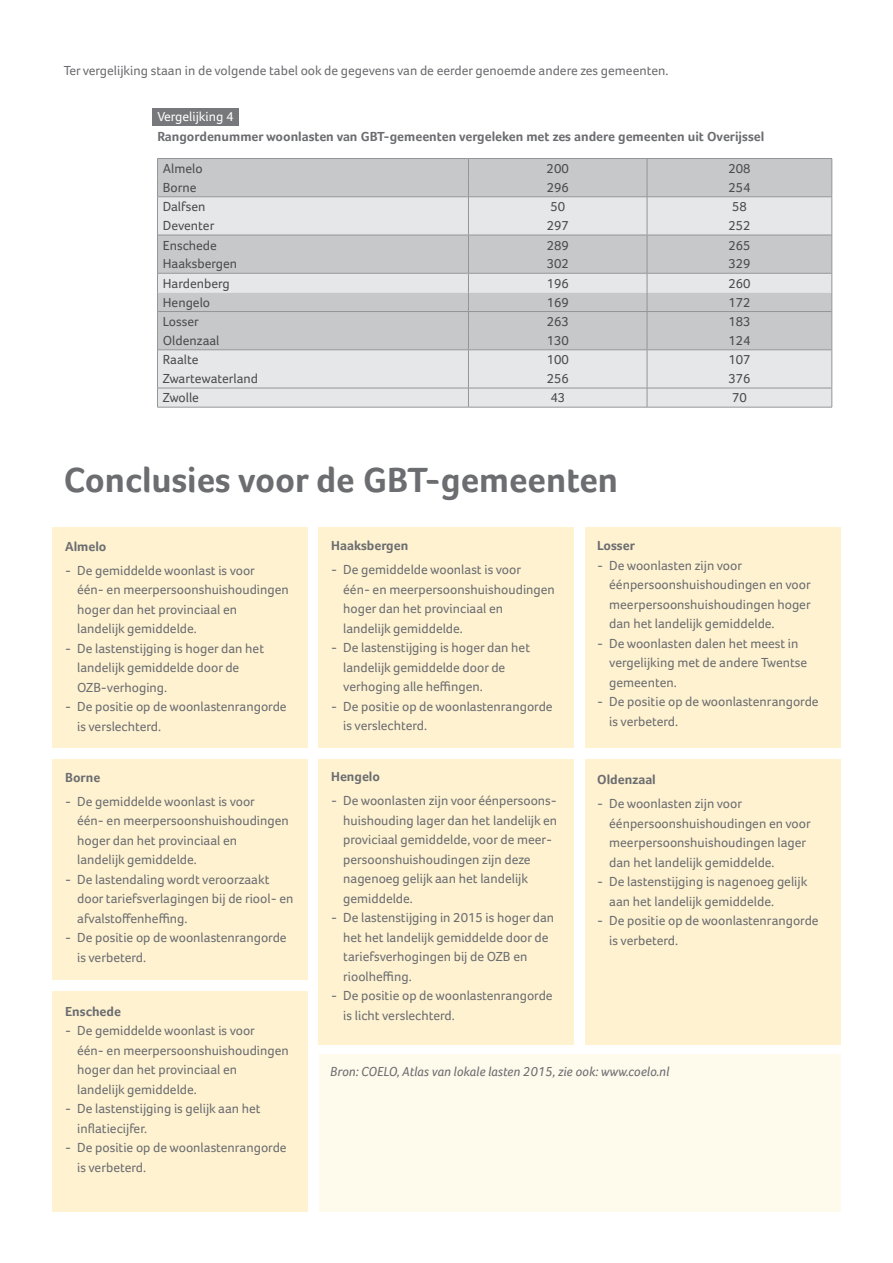
<style>
.page{position:relative;width:893px;height:1263px;background:#fff}
.page>*{position:absolute;margin:0;border:0;box-sizing:border-box;transform-origin:0 0}
.t1{font:700 36px "Foco";color:#6c6d70}
.t2{font:13.5px/19.5px "Foco";color:#6c6d70}
.t3{font:13.5px "Foco";color:#4b4c4d}
.t4{font:700 13.5px "Foco";color:#6c6d70}
.t5{font:italic 13.5px "Foco";color:#6c6d70}
.t6{font:13.5px "Foco";color:#fff}
</style>
<div class="page">
<div style="left:152px;top:109px;width:87px;height:17px;background:#76787b"></div>
<div style="left:52px;top:527px;width:256px;height:221px;background:#fef2d1"></div>
<div style="left:52px;top:759px;width:256px;height:221px;background:#fef2d1"></div>
<div style="left:52px;top:991px;width:256px;height:221px;background:#fef2d1"></div>
<div style="left:319px;top:527px;width:255px;height:221px;background:#fef2d1"></div>
<div style="left:319px;top:1054px;width:521px;height:158px;background:#fefaec"></div>
<div style="left:585px;top:527px;width:255px;height:221px;background:#fef2d1"></div>
<div style="left:585px;top:759px;width:255px;height:286px;background:#fef2d1"></div>
<div style="left:158px;top:159px;width:674px;height:37px;background:#c7c8ca"></div>
<svg style="left:158px;top:197px;width:674px;height:210px;background:#d7d8da"></svg>
<hr style="left:158px;top:235px;width:310px;height:1px;background:#939598">
<hr style="left:468px;top:235px;width:179px;height:1px;background:#939598">
<hr style="left:647px;top:235px;width:185px;height:1px;background:#939598">
<hr style="left:158px;top:273px;width:310px;height:1px;background:#939598">
<hr style="left:468px;top:273px;width:179px;height:1px;background:#939598">
<hr style="left:647px;top:273px;width:185px;height:1px;background:#939598">
<hr style="left:158px;top:311px;width:310px;height:1px;background:#939598">
<hr style="left:468px;top:311px;width:179px;height:1px;background:#939598">
<hr style="left:647px;top:311px;width:185px;height:1px;background:#939598">
<hr style="left:158px;top:349px;width:310px;height:1px;background:#939598">
<hr style="left:468px;top:349px;width:179px;height:1px;background:#939598">
<hr style="left:647px;top:349px;width:185px;height:1px;background:#939598">
<hr style="left:157px;top:158px;width:311px;height:1px;background:#939598">
<hr style="left:468px;top:158px;width:179px;height:1px;background:#939598">
<hr style="left:647px;top:158px;width:185px;height:1px;background:#939598">
<hr style="left:157px;top:196px;width:311px;height:1px;background:#939598">
<hr style="left:468px;top:196px;width:179px;height:1px;background:#939598">
<hr style="left:647px;top:196px;width:185px;height:1px;background:#939598">
<hr style="left:157px;top:388px;width:311px;height:1px;background:#939598">
<svg style="left:157px;top:159px;width:1px;height:248px"></svg>
<hr style="left:468px;top:388px;width:179px;height:1px;background:#939598">
<hr style="left:647px;top:388px;width:185px;height:1px;background:#939598">
<svg style="left:832px;top:159px;width:1px;height:248px"></svg>
<hr style="left:157px;top:407px;width:311px;height:1px;background:#939598">
<hr style="left:468px;top:407px;width:179px;height:1px;background:#939598">
<hr style="left:647px;top:407px;width:185px;height:1px;background:#939598">
<svg style="left:468px;top:159px;width:1px;height:248px"></svg>
<svg style="left:647px;top:159px;width:1px;height:248px"></svg>
<div style="left:319px;top:759px;width:255px;height:285px;background:#fef2d1"></div>
<p class="t2" style="left:64px;top:60px;width:606px">Ter vergelijking staan in de volgende tabel ook de gegevens van de eerder genoemde andere zes gemeenten.</p>
<p class="t6" style="left:157px;top:109px;width:78px">Vergelijking 4</p>
<p class="t4" style="left:157px;top:128px;width:608px">Rangordenummer woonlasten van GBT-gemeenten vergeleken met zes andere gemeenten uit Overijssel</p>
<p class="t3" style="left:163px;top:161px;width:41px">Almelo</p>
<p class="t3" style="left:547px;top:161px;width:24px">200</p>
<p class="t3" style="left:728px;top:161px;width:24px">208</p>
<p class="t3" style="left:163px;top:180px;width:35px">Borne</p>
<p class="t3" style="left:547px;top:180px;width:24px">296</p>
<p class="t3" style="left:728px;top:180px;width:24px">254</p>
<p class="t3" style="left:163px;top:199px;width:44px">Dalfsen</p>
<p class="t3" style="left:550px;top:199px;width:16px">50</p>
<p class="t3" style="left:732px;top:199px;width:16px">58</p>
<p class="t3" style="left:163px;top:218px;width:53px">Deventer</p>
<p class="t3" style="left:547px;top:218px;width:24px">297</p>
<p class="t3" style="left:728px;top:218px;width:24px">252</p>
<p class="t3" style="left:163px;top:237px;width:56px">Enschede</p>
<p class="t3" style="left:547px;top:237px;width:24px">289</p>
<p class="t3" style="left:728px;top:237px;width:24px">265</p>
<p class="t3" style="left:163px;top:256px;width:76px">Haaksbergen</p>
<p class="t3" style="left:547px;top:256px;width:24px">302</p>
<p class="t3" style="left:728px;top:256px;width:24px">329</p>
<p class="t3" style="left:163px;top:275px;width:68px">Hardenberg</p>
<p class="t3" style="left:547px;top:275px;width:24px">196</p>
<p class="t3" style="left:728px;top:275px;width:24px">260</p>
<p class="t3" style="left:163px;top:294px;width:49px">Hengelo</p>
<p class="t3" style="left:547px;top:294px;width:24px">169</p>
<p class="t3" style="left:728px;top:294px;width:24px">172</p>
<p class="t3" style="left:163px;top:314px;width:38px">Losser</p>
<p class="t3" style="left:547px;top:314px;width:24px">263</p>
<p class="t3" style="left:728px;top:314px;width:24px">183</p>
<p class="t3" style="left:163px;top:332px;width:58px">Oldenzaal</p>
<p class="t3" style="left:547px;top:332px;width:24px">130</p>
<p class="t3" style="left:728px;top:332px;width:24px">124</p>
<p class="t3" style="left:163px;top:352px;width:37px">Raalte</p>
<p class="t3" style="left:547px;top:352px;width:24px">100</p>
<p class="t3" style="left:728px;top:352px;width:24px">107</p>
<p class="t3" style="left:163px;top:371px;width:97px">Zwartewaterland</p>
<p class="t3" style="left:547px;top:371px;width:24px">256</p>
<p class="t3" style="left:728px;top:371px;width:24px">376</p>
<p class="t3" style="left:163px;top:390px;width:37px">Zwolle</p>
<p class="t3" style="left:550px;top:390px;width:16px">43</p>
<p class="t3" style="left:732px;top:390px;width:16px">70</p>
<h1 class="t1" style="left:64px;top:459px;width:556px">Conclusies voor de GBT-gemeenten</h1>
<p class="t4" style="left:65px;top:538px;width:43px">Almelo</p>
<p class="t2" style="left:77px;top:560px;width:213px;text-indent:-12px">- De gemiddelde woonlast is voor<br>één- en meerpersoonshuishoudingen hoger dan het provinciaal en<br>landelijk gemiddelde.</p>
<p class="t2" style="left:77px;top:638px;width:188px;text-indent:-12px">- De lastenstijging is hoger dan het landelijk gemiddelde door de<br>OZB-verhoging.</p>
<p class="t2" style="left:77px;top:697px;width:211px;text-indent:-12px">- De positie op de woonlastenrangorde is verslechterd.</p>
<p class="t4" style="left:65px;top:769px;width:37px">Borne</p>
<p class="t2" style="left:77px;top:791px;width:213px;text-indent:-12px">- De gemiddelde woonlast is voor<br>één- en meerpersoonshuishoudingen hoger dan het provinciaal en<br>landelijk gemiddelde.</p>
<p class="t2" style="left:77px;top:869px;width:218px;text-indent:-12px">- De lastendaling wordt veroorzaakt door tariefsverlagingen bij de riool- en afvalstoffenheffing.</p>
<p class="t2" style="left:77px;top:928px;width:211px;text-indent:-12px">- De positie op de woonlastenrangorde is verbeterd.</p>
<p class="t4" style="left:65px;top:1003px;width:57px">Enschede</p>
<p class="t2" style="left:77px;top:1021px;width:213px;text-indent:-12px">- De gemiddelde woonlast is voor<br>één- en meerpersoonshuishoudingen hoger dan het provinciaal en<br>landelijk gemiddelde.</p>
<p class="t2" style="left:77px;top:1099px;width:185px;text-indent:-12px">- De lastenstijging is gelijk aan het inflatiecijfer.</p>
<p class="t2" style="left:77px;top:1137px;width:211px;text-indent:-12px">- De positie op de woonlastenrangorde is verbeterd.</p>
<p class="t4" style="left:331px;top:538px;width:79px">Haaksbergen</p>
<p class="t2" style="left:343px;top:560px;width:213px;text-indent:-12px">- De gemiddelde woonlast is voor<br>één- en meerpersoonshuishoudingen hoger dan het provinciaal en<br>landelijk gemiddelde.</p>
<p class="t2" style="left:343px;top:638px;width:188px;text-indent:-12px">- De lastenstijging is hoger dan het landelijk gemiddelde door de verhoging alle heffingen.</p>
<p class="t2" style="left:343px;top:696px;width:211px;text-indent:-12px">- De positie op de woonlastenrangorde is verslechterd.</p>
<p class="t4" style="left:331px;top:769px;width:50px">Hengelo</p>
<p class="t2" style="left:343px;top:791px;width:215px;text-indent:-12px">- De woonlasten zijn voor éénpersoons&shy;huishouding lager dan het landelijk en proviciaal gemiddelde, voor de meer&shy;persoonshuishoudingen zijn deze nagenoeg gelijk aan het landelijk gemiddelde.</p>
<p class="t2" style="left:343px;top:908px;width:212px;text-indent:-12px">- De lastenstijging in 2015 is hoger dan het het landelijk gemiddelde door de tariefsverhogingen bij de OZB en rioolheffing.</p>
<p class="t2" style="left:343px;top:986px;width:211px;text-indent:-12px">- De positie op de woonlastenrangorde is licht verslechterd.</p>
<p class="t4" style="left:597px;top:538px;width:39px">Losser</p>
<p class="t2" style="left:609px;top:555px;width:203px;text-indent:-12px">- De woonlasten zijn voor éénpersoonshuishoudingen en voor meerpersoonshuishoudingen hoger dan het landelijk gemiddelde.</p>
<p class="t2" style="left:609px;top:633px;width:200px;text-indent:-12px">- De woonlasten dalen het meest in vergelijking met de andere Twentse gemeenten.</p>
<p class="t2" style="left:609px;top:692px;width:211px;text-indent:-12px">- De positie op de woonlastenrangorde is verbeterd.</p>
<p class="t4" style="left:597px;top:772px;width:60px">Oldenzaal</p>
<p class="t2" style="left:609px;top:794px;width:203px;text-indent:-12px">- De woonlasten zijn voor éénpersoonshuishoudingen en voor meerpersoonshuishoudingen lager dan het landelijk gemiddelde.</p>
<p class="t2" style="left:609px;top:872px;width:200px;text-indent:-12px">- De lastenstijging is nagenoeg gelijk aan het landelijk gemiddelde.</p>
<p class="t2" style="left:609px;top:911px;width:211px;text-indent:-12px">- De positie op de woonlastenrangorde is verbeterd.</p>
<p class="t5" style="left:330px;top:1063px;width:340px">Bron: COELO, Atlas van lokale lasten 2015, zie ook: www.coelo.nl</p>
</div>
